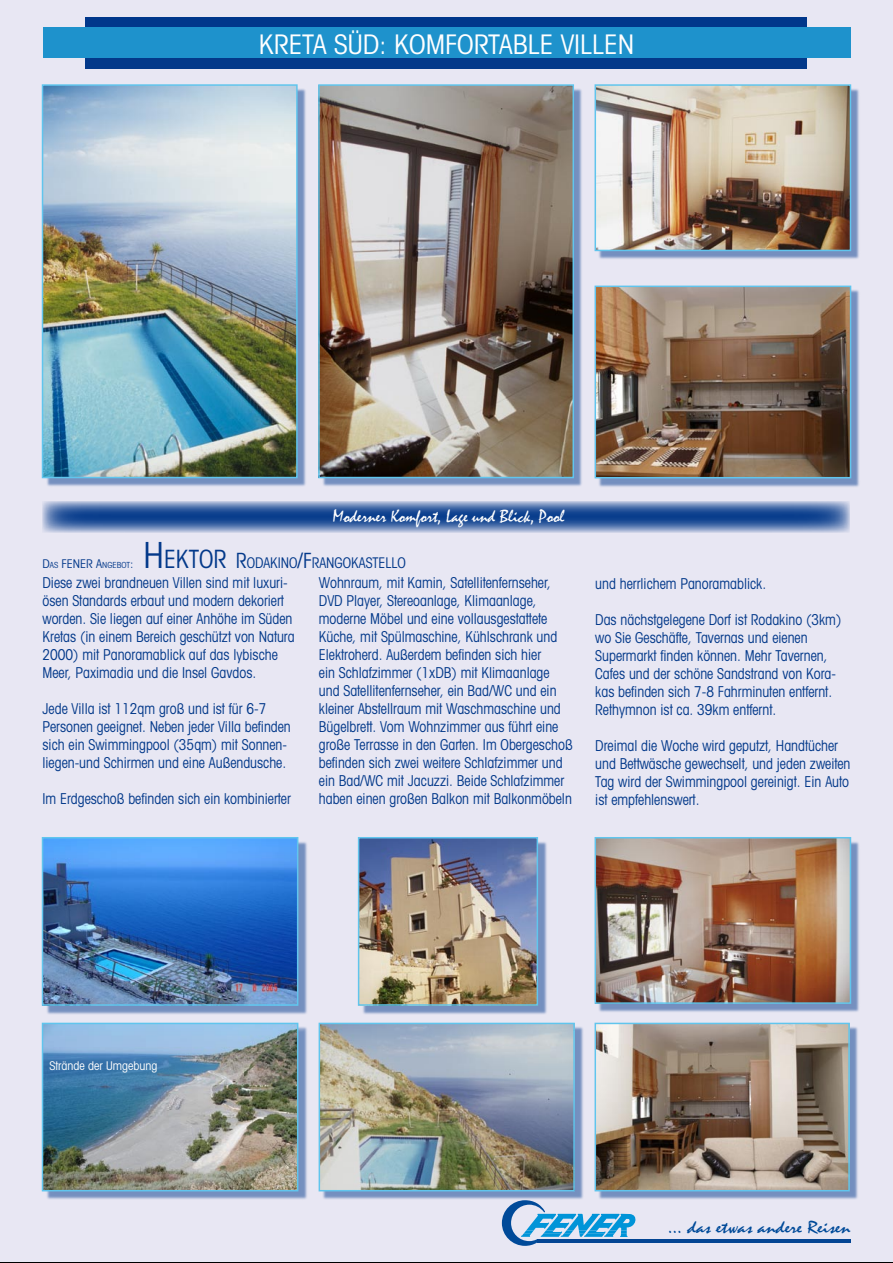
<style>
.page{position:relative;width:893px;height:1263px;background:#fff}
.page>*{position:absolute;margin:0;border:0;box-sizing:border-box;transform-origin:0 0}
.t1{font:condensed 27px "Avant Garde";color:#fff}
.t2{font:18px "Mistral";color:#fff}
.t3{font:18px "Mistral";color:#004a99;scale:1.19 1}
.t4{font:condensed 15px/18px "Avant Garde";color:#03398a;scale:.92 1}
.t5{font:condensed 14.7px "Avant Garde";color:#03398a;scale:.93 1}
.t6{font:condensed 12px "Avant Garde";color:#fff}
.t7{font:condensed 12px "Avant Garde";color:#03398a}
.s1{font-size:36px}
.s2{font-size:25.2px}
.s3{font-size:21px}
.s4{font-size:8.4px}
</style>
<div class="page">
<div style="left:1px;top:1px;width:891px;height:1261px;background:#e8e7f3"></div>
<div style="left:85px;top:17px;width:722px;height:13px;background:#00378b"></div>
<div style="left:85px;top:56px;width:722px;height:13px;background:#03398a"></div>
<div style="left:43px;top:28px;width:807px;height:30px;background:#1e92cc"></div>
<svg style="left:502px;top:1201px;width:134px;height:45px"></svg>
<hr style="left:537px;top:1239px;width:313px;height:4px;background:#034593">
<hr style="left:0;top:1px;width:1px;height:1261px;background:#e8e7f3">
<svg style="left:43px;top:501px;width:807px;height:32px;background:#5174ad"></svg>
<div style="left:598px;top:840px;width:263px;height:174px;background:#00378b;opacity:.5"></div>
<img style="left:598px;top:840px;width:250px;height:161px">
<div style="left:595px;top:837px;width:256px;height:167px;border:2px solid #60c5ed"></div>
<div style="left:322px;top:1026px;width:262px;height:175px;background:#00378b;opacity:.5"></div>
<img style="left:322px;top:1026px;width:250px;height:162px">
<div style="left:319px;top:1023px;width:256px;height:168px;border:2px solid #60c5ed"></div>
<div style="left:45px;top:88px;width:263px;height:400px;background:#00378b;opacity:.5"></div>
<img style="left:45px;top:87px;width:250px;height:388px">
<div style="left:42px;top:84px;width:256px;height:394px;border:2px solid #60c5ed"></div>
<div style="left:598px;top:88px;width:263px;height:173px;background:#00378b;opacity:.5"></div>
<img style="left:598px;top:87px;width:250px;height:161px">
<div style="left:595px;top:84px;width:256px;height:167px;border:2px solid #60c5ed"></div>
<div style="left:321px;top:88px;width:263px;height:400px;background:#00378b;opacity:.5"></div>
<img style="left:321px;top:87px;width:250px;height:388px">
<div style="left:318px;top:84px;width:256px;height:394px;border:2px solid #60c5ed"></div>
<div style="left:45px;top:840px;width:263px;height:175px;background:#00378b;opacity:.5"></div>
<img style="left:45px;top:840px;width:250px;height:163px">
<div style="left:42px;top:837px;width:256px;height:169px;border:2px solid #60c5ed"></div>
<div style="left:598px;top:289px;width:263px;height:199px;background:#00378b;opacity:.5"></div>
<img style="left:598px;top:289px;width:250px;height:186px">
<div style="left:595px;top:286px;width:256px;height:192px;border:2px solid #60c5ed"></div>
<div style="left:45px;top:1026px;width:263px;height:175px;background:#00378b;opacity:.5"></div>
<img style="left:45px;top:1026px;width:250px;height:162px">
<div style="left:42px;top:1023px;width:256px;height:168px;border:2px solid #60c5ed"></div>
<div style="left:598px;top:1026px;width:262px;height:175px;background:#00378b;opacity:.5"></div>
<img style="left:598px;top:1026px;width:249px;height:162px">
<div style="left:595px;top:1023px;width:255px;height:168px;border:2px solid #60c5ed"></div>
<div style="left:361px;top:840px;width:187px;height:175px;background:#00378b;opacity:.5"></div>
<img style="left:361px;top:840px;width:174px;height:163px">
<div style="left:358px;top:837px;width:180px;height:169px;border:2px solid #60c5ed"></div>
<h1 class="t1" style="left:259px;top:27px;width:377px">Kreta Süd: Komfortable Villen</h1>
<p class="t2" style="left:333px;top:505px;width:233px">Moderner Komfort, Lage und Blick, Pool</p>
<p class="t5" style="left:144px;top:554px;width:284px"><span class="s1">H</span><span class="s2">ektor</span> <span class="s3">R</span>odakino<span class="s3">/F</span>rangokastello</p>
<p class="t4" style="left:319px;top:574px;width:277px">Wohnraum, mit Kamin, Satellitenfernseher, DVD Player, Stereoanlage, Klimaanlage, moderne Möbel und eine vollausgestattete Küche, mit Spülmaschine, Kühlschrank und Elektroherd. Außerdem befinden sich hier<br>ein Schlafzimmer (1xDB) mit Klimaanlage und Satellitenfernseher, ein Bad/WC und ein kleiner Abstellraum mit Waschmaschine und Bügelbrett. Vom Wohnzimmer aus führt eine große Terrasse in den Garten. Im Obergeschoß befinden sich zwei weitere Schlafzimmer und ein Bad/WC mit Jacuzzi. Beide Schlafzimmer haben einen großen Balkon mit Balkonmöbeln</p>
<p class="t4" style="left:595px;top:574px;width:187px">und herrlichem Panoramablick.</p>
<p class="t7" style="left:43px;top:556px;width:93px">D<span class="s4">as</span> FENER A<span class="s4">ngebot</span>:</p>
<p class="t4" style="left:43px;top:574px;width:276px">Diese zwei brandneuen Villen sind mit luxuri&shy;ösen Standards erbaut und modern dekoriert worden. Sie liegen auf einer Anhöhe im Süden Kretas (in einem Bereich geschützt von Natura 2000) mit Panoramablick auf das lybische Meer, Paximadia und die Insel Gavdos.</p>
<p class="t4" style="left:43px;top:700px;width:271px">Jede Villa ist 112qm groß und ist für 6-7<br>Personen geeignet. Neben jeder Villa befinden sich ein Swimmingpool (35qm) mit Sonnen&shy;liegen-und Schirmen und eine Außendusche.</p>
<p class="t4" style="left:43px;top:790px;width:271px">Im Erdgeschoß befinden sich ein kombinierter</p>
<p class="t4" style="left:595px;top:610px;width:269px">Das nächstgelegene Dorf ist Rodakino (3km) wo Sie Geschäfte, Tavernas und eienen Supermarkt finden können. Mehr Tavernen, Cafes und der schöne Sandstrand von Kora&shy;kas befinden sich 7-8 Fahrminuten entfernt.<br>Rethymnon ist ca. 39km entfernt.</p>
<p class="t4" style="left:595px;top:736px;width:279px">Dreimal die Woche wird geputzt, Handtücher und Bettwäsche gewechselt, und jeden zweiten Tag wird der Swimmingpool gereinigt. Ein Auto ist empfehlenswert.</p>
<p class="t6" style="left:50px;top:1059px;width:109px">Strände der Umgebung</p>
<p class="t3" style="left:668px;top:1216px;width:155px">... das etwas andere Reisen</p>
</div>
